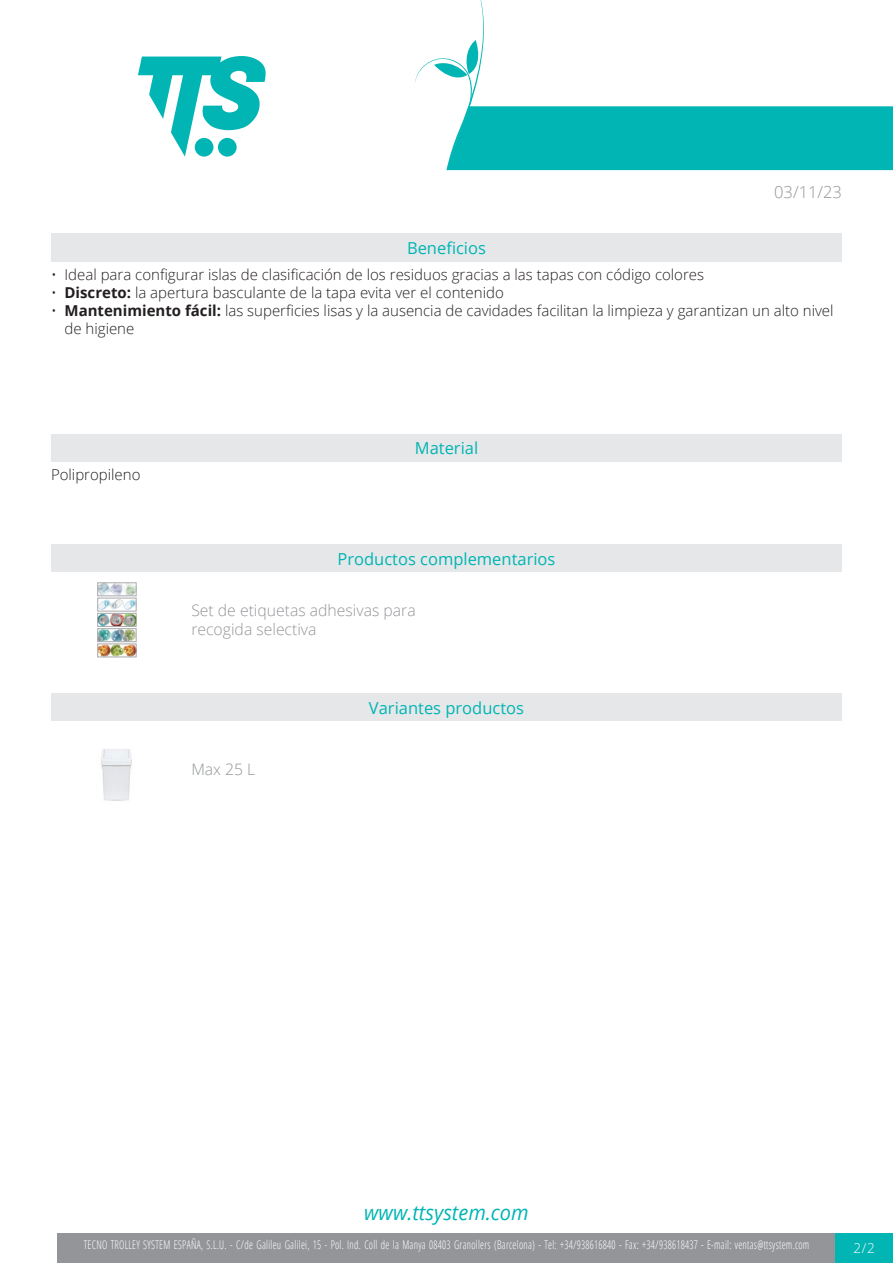
<style>
.page{position:relative;width:893px;height:1263px;background:#fff}
.page>*{position:absolute;margin:0;border:0;box-sizing:border-box;transform-origin:0 0}
.t1{font:italic 20.85px "Open Sans";color:#00b5b3;scale:.96 1}
.Titolo4{font:16.5px "Open Sans";color:#00b5b3}
.Titolo5{font:16.5px "Open Sans";color:#00b5b3}
.Titolo8{font:16.5px "Open Sans";color:#00b5b3}
.t2{font:300 16.5px "Open Sans";color:#939598}
.Titolo16{font:16.5px "Open Sans";color:#00b5b3}
.Nome{font:300 15.75px/18.9px "Open Sans";color:#939598}
.Materiale{font:300 15px/18px "Open Sans";color:#231f20}
.t3{font:300 13.5px "Open Sans";color:#fff}
.t4{font:300 12px "Open Sans Condensed";letter-spacing:.025em;color:#fff;scale:.85 1}
.s1{font-weight:700}
</style>
<div class="page">
<svg style="left:138px;top:56px;width:128px;height:101px"></svg>
<div style="left:57px;top:1233px;width:779px;height:30px;background:#939598"></div>
<div style="left:836px;top:1233px;width:57px;height:30px;background:#00b5b3"></div>
<svg style="left:415px;top:0;width:478px;height:170px"></svg>
<div style="left:51px;top:234px;width:791px;height:28px;background:#e6e7e9"></div>
<div style="left:51px;top:434px;width:791px;height:27px;background:#e6e7e9"></div>
<div style="left:51px;top:544px;width:791px;height:28px;background:#e6e7e9"></div>
<div style="left:98px;top:644px;width:38px;height:13px;border:1px solid #a8a9ad"></div>
<img style="left:98px;top:583px;width:38px;height:73px">
<div style="left:98px;top:613px;width:38px;height:13px;border:1px solid #a8a9ad"></div>
<div style="left:51px;top:693px;width:791px;height:28px;background:#e6e7e9"></div>
<img style="left:101px;top:749px;width:31px;height:52px">
<p class="t2" style="left:774px;top:180px;width:69px">03/11/23</p>
<p class="Titolo8" style="left:407px;top:237px;width:80px">Beneficios</p>
<p class="Materiale" style="left:51px;top:266px;width:655px">• Ideal para configurar islas de clasificación de los residuos gracias a las tapas con código colores</p>
<p class="Materiale" style="left:51px;top:284px;width:454px">• <span class="s1">Discreto:</span> la apertura basculante de la tapa evita ver el contenido</p>
<p class="Materiale" style="left:65px;top:302px;width:771px;text-indent:-14px">• <span class="s1">Mantenimiento fácil:</span> las superficies lisas y la ausencia de cavidades facilitan la limpieza y garantizan un alto nivel de higiene</p>
<p class="Materiale" style="left:51px;top:465px;width:91px">Polipropileno</p>
<p class="Titolo16" style="left:415px;top:437px;width:65px">Material</p>
<p class="Titolo4" style="left:338px;top:547px;width:219px">Productos complementarios</p>
<p class="Nome" style="left:191px;top:601px;width:226px">Set de etiquetas adhesivas para recogida selectiva</p>
<p class="Nome" style="left:191px;top:759px;width:66px">Max 25 L</p>
<p class="Titolo5" style="left:369px;top:696px;width:157px">Variantes productos</p>
<h1 class="t1" style="left:364px;top:1198px;width:173px">www.ttsystem.com</h1>
<p class="t4" style="left:84px;top:1236px;width:855px">TECNO TROLLEY SYSTEM ESPAÑA, S.L.U. - C/de Galileu Galilei, 15 - Pol. Ind. Coll de la Manya 08403 Granollers (Barcelona) - Tel: +34/938616840 - Fax: +34/938618437 - E-mail: ventas@ttsystem.com</p>
<p class="t3" style="left:854px;top:1239px;width:23px">2/2</p>
</div>
